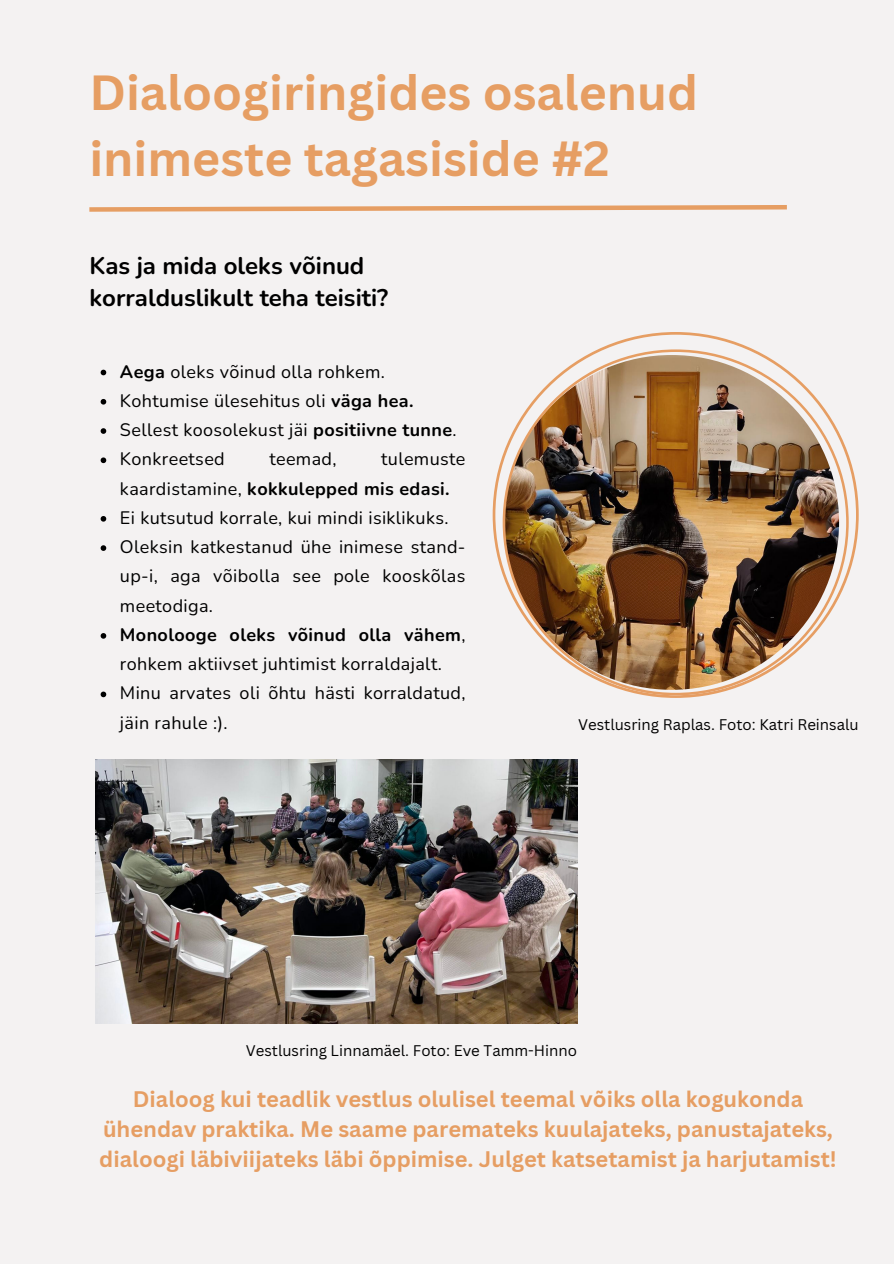
<style>
.page{position:relative;width:894px;height:1264px;background:#fff}
.page>*{position:absolute;margin:0;border:0;box-sizing:border-box;transform-origin:0 0}
.t1{font:700 48px/66.3px "Canva Sans";color:#e69e63}
.t2{font:700 24px/32.7px "Nunito";color:#000}
.t3{font:700 21.9px/30.3px "Canva Sans";color:#e69e63;text-align:center}
.t4{font:18px/29.2px "Nunito";letter-spacing:.02em;color:#000}
.t5{font:15px "Canva Sans";color:#000}
.s1{font-weight:700}
</style>
<div class="page">
<div style="left:0;top:0;width:893px;height:1263px;background:#f4f2f2"></div>
<svg style="left:101px;top:370px;width:5px;height:5px"></svg>
<svg style="left:101px;top:399px;width:5px;height:5px"></svg>
<svg style="left:101px;top:428px;width:5px;height:6px"></svg>
<svg style="left:101px;top:457px;width:5px;height:6px"></svg>
<svg style="left:101px;top:516px;width:5px;height:5px"></svg>
<svg style="left:101px;top:545px;width:5px;height:6px"></svg>
<svg style="left:101px;top:633px;width:5px;height:5px"></svg>
<svg style="left:101px;top:691px;width:5px;height:6px"></svg>
<img style="left:492px;top:332px;width:366px;height:365px">
<svg style="left:89px;top:205px;width:698px;height:7px"></svg>
<img style="left:96px;top:759px;width:481px;height:264px">
<h1 class="t1" style="left:89px;top:58px;width:610px">Dialoogiringides osalenud inimeste tagasiside #2</h1>
<h2 class="t2" style="left:89px;top:249px;width:300px">Kas ja mida oleks võinud korralduslikult teha teisiti?</h2>
<p class="t4" style="left:120px;top:357px;width:338px"><span class="s1">Aega</span> oleks võinud olla rohkem.<br>Kohtumise ülesehitus oli <span class="s1">väga hea.<br></span>Sellest koosolekust jäi <span class="s1">positiivne tunne</span>.<br>Konkreetsed</p>
<p class="t4" style="left:120px;top:445px;width:347px;text-indent:261px">tulemuste kaardistamine, <span class="s1">kokkulepped mis edasi.<br></span>Ei kutsutud korrale, kui mindi isiklikuks.<br>Oleksin katkestanud ühe inimese stand&shy;up-i, aga võibolla see pole kooskõlas meetodiga.<br><span class="s1">Monolooge oleks võinud olla vähem</span>, rohkem aktiivset juhtimist korraldajalt.<br>Minu arvates oli õhtu hästi korraldatud, jäin rahule :).</p>
<p class="t4" style="left:269px;top:445px;width:69px">teemad,</p>
<p class="t5" style="left:578px;top:714px;width:282px">Vestlusring Raplas. Foto: Katri Reinsalu</p>
<p class="t5" style="left:246px;top:1040px;width:333px">Vestlusring Linnamäel. Foto: Eve Tamm-Hinno</p>
<p class="t3" style="left:99px;top:1082px;width:738px">Dialoog kui teadlik vestlus olulisel teemal võiks olla kogukonda ühendav praktika. Me saame paremateks kuulajateks, panustajateks, dialoogi läbiviijateks läbi õppimise. Julget katsetamist ja harjutamist!</p>
</div>
